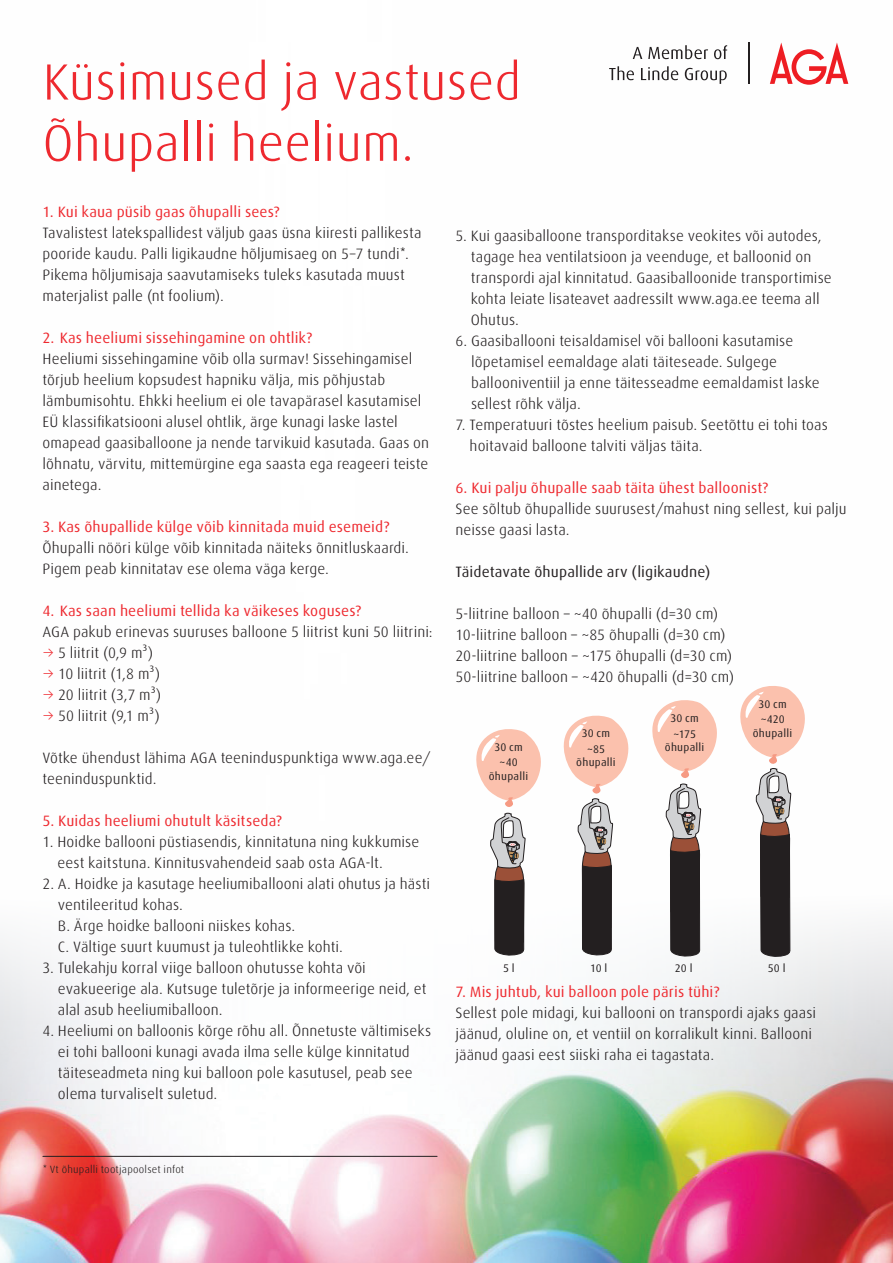
<style>
.page{position:relative;width:893px;height:1263px;background:#fff}
.page>*{position:absolute;margin:0;border:0;box-sizing:border-box;transform-origin:0 0}
.t1{font:300 51px/61.2px "Linde Dax Global";color:#ee292f}
.t2{font:300 15px/21px "Linde Dax Global";letter-spacing:.005em;color:#231f20}
.t3{font:15px "Linde Dax Global";letter-spacing:.005em;color:#ee292f}
.t4{font:15px "Linde Dax Global";letter-spacing:.005em;color:#231f20}
.t5{font:10.95px/15.6px "Linde Dax Global";letter-spacing:.02em;color:#231f20;text-align:center}
.t6{font:300 10.5px "Linde Dax Global";letter-spacing:.02em;color:#231f20}
.s1{color:#ee292f}
</style>
<div class="page">
<img style="left:0;top:1019px;width:893px;height:244px">
<img style="left:0;top:42px;width:893px;height:977px">
<hr style="left:748px;top:43px;width:1px;height:41px;background:#231f20">
<svg style="left:770px;top:43px;width:78px;height:42px"></svg>
<svg style="left:633px;top:47px;width:9px;height:12px"></svg>
<svg style="left:648px;top:45px;width:60px;height:14px"></svg>
<svg style="left:714px;top:45px;width:13px;height:14px"></svg>
<svg style="left:609px;top:66px;width:25px;height:14px"></svg>
<svg style="left:641px;top:66px;width:37px;height:14px"></svg>
<svg style="left:685px;top:68px;width:42px;height:16px"></svg>
<hr style="left:43px;top:1156px;width:394px;height:1px;background:#231f20">
<svg style="left:468px;top:723px;width:78px;height:233px"></svg>
<svg style="left:556px;top:710px;width:78px;height:553px"></svg>
<svg style="left:644px;top:694px;width:78px;height:263px"></svg>
<svg style="left:732px;top:680px;width:78px;height:517px"></svg>
<h1 class="t1" style="left:43px;top:51px;width:480px">Küsimused ja vastused<br>Õhupalli heelium.</h1>
<p class="t3" style="left:43px;top:203px;width:239px">1. Kui kaua püsib gaas õhupalli sees?</p>
<p class="t2" style="left:43px;top:222px;width:380px">Tavalistest latekspallidest väljub gaas üsna kiiresti pallikesta pooride kaudu. Palli ligikaudne hõljumisaeg on 5−7 tundi*.<br>Pikema hõljumisaja saavutamiseks tuleks kasutada muust materjalist palle (nt foolium).</p>
<p class="t3" style="left:43px;top:329px;width:271px">2. Kas heeliumi sissehingamine on ohtlik?</p>
<p class="t2" style="left:43px;top:348px;width:388px">Heeliumi sissehingamine võib olla surmav! Sissehingamisel tõrjub heelium kopsudest hapniku välja, mis põhjustab lämbumisohtu. Ehkki heelium ei ole tavapärasel kasutamisel EÜ klassifikatsiooni alusel ohtlik, ärge kunagi laske lastel omapead gaasiballoone ja nende tarvikuid kasutada. Gaas on lõhnatu, värvitu, mittemürgine ega saasta ega reageeri teiste ainetega.</p>
<p class="t3" style="left:43px;top:518px;width:348px">3. Kas õhupallide külge võib kinnitada muid esemeid?</p>
<p class="t2" style="left:43px;top:537px;width:368px">Õhupalli nööri külge võib kinnitada näiteks õnnitluskaardi.<br>Pigem peab kinnitatav ese olema väga kerge.</p>
<p class="t3" style="left:43px;top:602px;width:320px">4. Kas saan heeliumi tellida ka väikeses koguses?</p>
<p class="t2" style="left:43px;top:621px;width:392px">AGA pakub erinevas suuruses balloone 5 liitrist kuni 50 liitrini:</p>
<p class="t2" style="left:43px;top:642px;width:112px"><span class="s1">→</span> 5 liitrit (0,9 m³)</p>
<p class="t2" style="left:43px;top:663px;width:119px"><span class="s1">→</span> 10 liitrit (1,8 m³)</p>
<p class="t2" style="left:43px;top:684px;width:120px"><span class="s1">→</span> 20 liitrit (3,7 m³)</p>
<p class="t2" style="left:43px;top:705px;width:119px"><span class="s1">→</span> 50 liitrit (9,1 m³)</p>
<p class="t2" style="left:43px;top:747px;width:390px">Võtke ühendust lähima AGA teeninduspunktiga www.aga.ee/ teeninduspunktid.</p>
<p class="t3" style="left:43px;top:812px;width:241px">5. Kuidas heeliumi ohutult käsitseda?</p>
<p class="t2" style="left:57px;top:831px;width:364px;text-indent:-15px">1. Hoidke ballooni püstiasendis, kinnitatuna ning kukkumise eest kaitstuna. Kinnitusvahendeid saab osta AGA-lt.</p>
<p class="t2" style="left:58px;top:873px;width:374px;text-indent:-15px">2. A. Hoidke ja kasutage heeliumiballooni alati ohutus ja hästi ventileeritud kohas.<br>B. Ärge hoidke ballooni niiskes kohas.<br>C. Vältige suurt kuumust ja tuleohtlikke kohti.</p>
<p class="t2" style="left:58px;top:957px;width:370px;text-indent:-15px">3. Tulekahju korral viige balloon ohutusse kohta või evakueerige ala. Kutsuge tuletõrje ja informeerige neid, et alal asub heeliumiballoon.</p>
<p class="t2" style="left:58px;top:1020px;width:375px;text-indent:-15px">4. Heeliumi on balloonis kõrge rõhu all. Õnnetuste vältimiseks ei tohi ballooni kunagi avada ilma selle külge kinnitatud täiteseadmeta ning kui balloon pole kasutusel, peab see olema turvaliselt suletud.</p>
<p class="t2" style="left:471px;top:225px;width:362px;text-indent:-15px">5. Kui gaasiballoone transporditakse veokites või autodes, tagage hea ventilatsioon ja veenduge, et balloonid on transpordi ajal kinnitatud. Gaasiballoonide transportimise kohta leiate lisateavet aadressilt www.aga.ee teema all Ohutus.</p>
<p class="t2" style="left:471px;top:330px;width:350px;text-indent:-16px">6. Gaasiballooni teisaldamisel või ballooni kasutamise lõpetamisel eemaldage alati täiteseade. Sulgege ballooniventiil ja enne täitesseadme eemaldamist laske sellest rõhk välja.</p>
<p class="t2" style="left:470px;top:414px;width:360px;text-indent:-14px">7. Temperatuuri tõstes heelium paisub. Seetõttu ei tohi toas hoitavaid balloone talviti väljas täita.</p>
<p class="t3" style="left:455px;top:479px;width:314px">6. Kui palju õhupalle saab täita ühest balloonist?</p>
<p class="t2" style="left:455px;top:498px;width:393px">See sõltub õhupallide suurusest/mahust ning sellest, kui palju neisse gaasi lasta.</p>
<p class="t4" style="left:455px;top:563px;width:257px">Täidetavate õhupallide arv (ligikaudne)</p>
<p class="t2" style="left:455px;top:603px;width:280px">5-liitrine balloon – ~40 õhupalli (d=30 cm)<br>10-liitrine balloon – ~85 õhupalli (d=30 cm)<br>20-liitrine balloon – ~175 õhupalli (d=30 cm)<br>50-liitrine balloon – ~420 õhupalli (d=30 cm)</p>
<p class="t5" style="left:758px;top:696px;width:30px;text-align:left">30 cm ~420</p>
<p class="t5" style="left:753px;top:725px;width:41px">õhupalli</p>
<p class="t5" style="left:670px;top:710px;width:30px;text-align:left">30 cm ~175</p>
<p class="t5" style="left:665px;top:739px;width:41px">õhupalli</p>
<p class="t5" style="left:582px;top:726px;width:30px">30 cm ~85</p>
<p class="t5" style="left:576px;top:755px;width:41px">õhupalli</p>
<p class="t5" style="left:494px;top:739px;width:30px">30 cm ~40</p>
<p class="t5" style="left:489px;top:768px;width:41px">õhupalli</p>
<p class="t5" style="left:503px;top:960px;width:13px">5 l</p>
<p class="t5" style="left:590px;top:960px;width:19px">10 l</p>
<p class="t5" style="left:675px;top:960px;width:19px">20 l</p>
<p class="t5" style="left:768px;top:960px;width:19px">50 l</p>
<p class="t3" style="left:455px;top:983px;width:266px">7. Mis juhtub, kui balloon pole päris tühi?</p>
<p class="t2" style="left:455px;top:1002px;width:362px">Sellest pole midagi, kui ballooni on transpordi ajaks gaasi jäänud, oluline on, et ventiil on korralikult kinni. Ballooni jäänud gaasi eest siiski raha ei tagastata.</p>
<p class="t6" style="left:43px;top:1164px;width:143px">* Vt õhupalli tootjapoolset infot</p>
</div>
